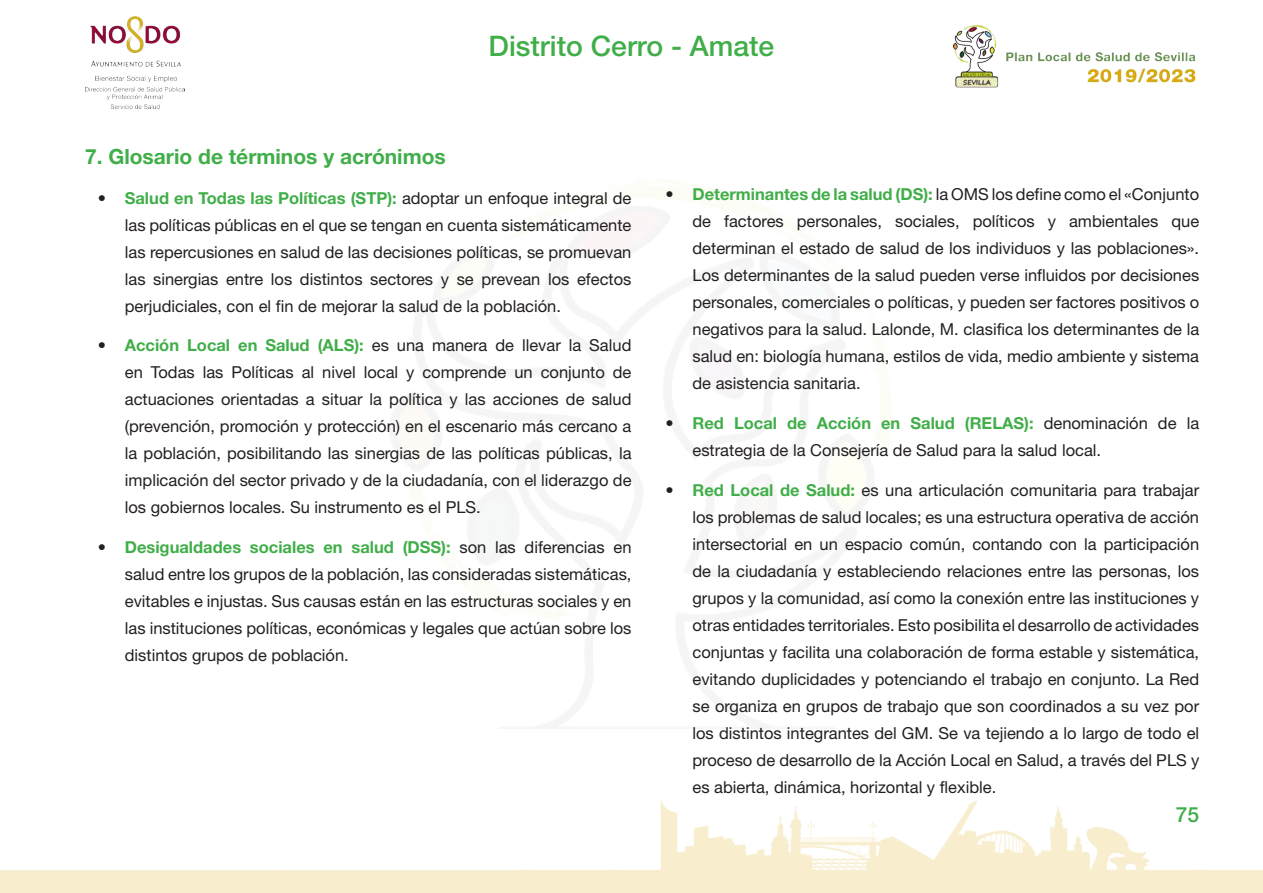
<style>
.page{position:relative;width:1263px;height:893px;background:#fff}
.page>*{position:absolute;margin:0;border:0;box-sizing:border-box;transform-origin:0 0}
.t1{font:500 28.35px "Helvetica Neue LT Std";color:#40ae49}
.t2{font:700 21px "Helvetica Neue LT Std";color:#40ae49}
.t3{font:500 21px "Helvetica Neue LT Std";color:#40ae49}
.t4{font:16.5px/27px "Helvetica Neue LT Std";color:#231f20;text-align:justify}
.s1{font-weight:700}
.s2{font-weight:700;color:#40ae49}
</style>
<div class="page">
<img style="left:0;top:800px;width:1263px;height:93px">
<div style="left:722px;top:871px;width:424px;height:22px;background:#f8eecd"></div>
<img style="left:953px;top:24px;width:243px;height:64px">
<img style="left:85px;top:16px;width:100px;height:92px">
<h1 class="t1" style="left:489px;top:29px;width:287px">Distrito Cerro - Amate</h1>
<p class="t2" style="left:85px;top:143px;width:362px">7. Glosario de términos y acrónimos</p>
<p class="t4" style="left:125px;top:184px;width:508px;text-indent:-27px"><span class="s1">•</span> <span class="s2">Salud en Todas las Políticas (STP):</span> adoptar un enfoque integral de las políticas públicas en el que se tengan en cuenta sistemáticamente las repercusiones en salud de las decisiones políticas, se promuevan las sinergias entre los distintos sectores y se prevean los efectos perjudiciales, con el fin de mejorar la salud de la población.</p>
<p class="t4" style="left:125px;top:332px;width:508px;text-indent:-27px"><span class="s1">•</span> <span class="s2">Acción Local en Salud (ALS):</span> es una manera de llevar la Salud en Todas las Políticas al nivel local y comprende un conjunto de actuaciones orientadas a situar la política y las acciones de salud (prevención, promoción y protección) en el escenario más cercano a la población, posibilitando las sinergias de las políticas públicas, la implicación del sector privado y de la ciudadanía, con el liderazgo de los gobiernos locales. Su instrumento es el PLS.</p>
<p class="t4" style="left:125px;top:533px;width:508px;text-indent:-27px"><span class="s1">•</span> <span class="s2">Desigualdades sociales en salud (DSS):</span> son las diferencias en salud entre los grupos de la población, las consideradas sistemáticas, evitables e injustas. Sus causas están en las estructuras sociales y en las instituciones políticas, económicas y legales que actúan sobre los distintos grupos de población.</p>
<p class="t4" style="left:692px;top:181px;width:508px;text-indent:-27px"><span class="s1">•</span> <span class="s2">Determinantes de la salud (DS):</span> la OMS los define como el «Conjunto de factores personales, sociales, políticos y ambientales que determinan el estado de salud de los individuos y las poblaciones».<br>Los determinantes de la salud pueden verse influidos por decisiones personales, comerciales o políticas, y pueden ser factores positivos o negativos para la salud. Lalonde, M. clasifica los determinantes de la salud en: biología humana, estilos de vida, medio ambiente y sistema de asistencia sanitaria.</p>
<p class="t4" style="left:692px;top:410px;width:508px;text-indent:-27px"><span class="s1">•</span> <span class="s2">Red Local de Acción en Salud (RELAS):</span> denominación de la estrategia de la Consejería de Salud para la salud local.</p>
<p class="t4" style="left:692px;top:476px;width:508px;text-indent:-27px"><span class="s1">•</span> <span class="s2">Red Local de Salud:</span> es una articulación comunitaria para trabajar los problemas de salud locales; es una estructura operativa de acción intersectorial en un espacio común, contando con la participación de la ciudadanía y estableciendo relaciones entre las personas, los grupos y la comunidad, así como la conexión entre las instituciones y otras entidades territoriales. Esto posibilita el desarrollo de actividades conjuntas y facilita una colaboración de forma estable y sistemática, evitando duplicidades y potenciando el trabajo en conjunto. La Red se organiza en grupos de trabajo que son coordinados a su vez por los distintos integrantes del GM. Se va tejiendo a lo largo de todo el proceso de desarrollo de la Acción Local en Salud, a través del PLS y es abierta, dinámica, horizontal y flexible.</p>
<p class="t3" style="left:1176px;top:802px;width:25px">75</p>
</div>
